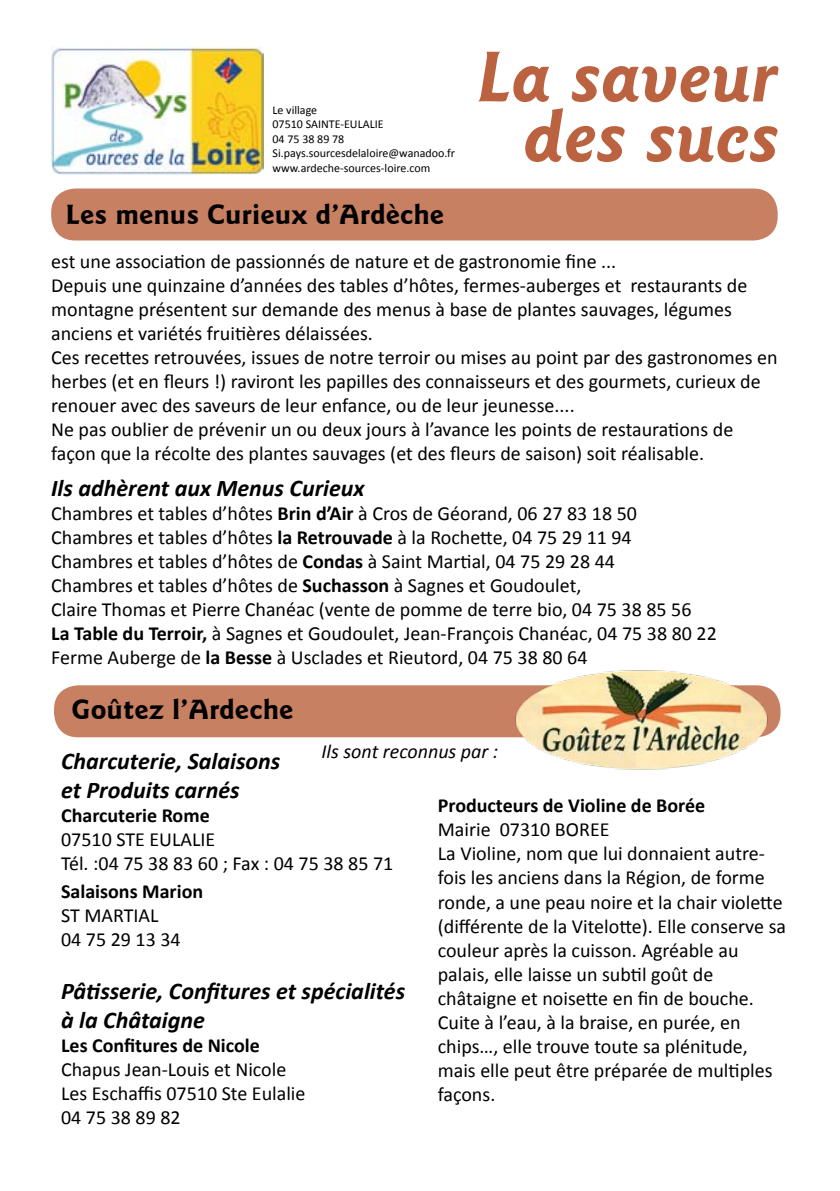
<style>
.page{position:relative;width:840px;height:1191px;background:#fff}
.page>*{position:absolute;margin:0;border:0;box-sizing:border-box;transform-origin:0 0}
.t1{font:italic 700 72px/60px "Goudy Sans IT Cby BT";color:#bb6241;text-align:right}
.t2{font:700 28px "Goudy Sans IT Cby BT";color:#000}
.t3{font:italic 700 24px/28.8px "Calibri";color:#000}
.t4{font:20px/24px "Calibri";color:#000}
.t5{font:700 20px "Calibri";color:#000}
.t6{font:italic 20px "Calibri";color:#000}
.t7{font:12px/14.4px "Calibri";color:#000}
.s1{font-weight:700}
</style>
<div class="page">
<div style="left:51px;top:188px;width:726px;height:52px;background:#c88063;border-radius:24px"></div>
<div style="left:54px;top:685px;width:726px;height:52px;background:#c88063;border-radius:24px"></div>
<img style="left:511px;top:670px;width:260px;height:100px">
<img style="left:51px;top:47px;width:213px;height:128px">
<p class="t7" style="left:272px;top:102px;width:184px">Le village<br>07510 SAINTE-EULALIE<br>04 75 38 89 78<br>Si.pays.sourcesdelaloire@wanadoo.fr www.ardeche-sources-loire.com</p>
<h2 class="t2" style="left:65px;top:197px;width:380px">Les menus Curieux d’Ardèche</h2>
<h1 class="t1" style="left:478px;top:47px;width:303px">La saveur des sucs</h1>
<p class="t4" style="left:51px;top:249px;width:727px">est une association de passionnés de nature et de gastronomie fine ...<br>Depuis une quinzaine d’années des tables d’hôtes, fermes-auberges et restaurants de montagne présentent sur demande des menus à base de plantes sauvages, légumes anciens et variétés fruitières délaissées.<br>Ces recettes retrouvées, issues de notre terroir ou mises au point par des gastronomes en herbes (et en fleurs !) raviront les papilles des connaisseurs et des gourmets, curieux de renouer avec des saveurs de leur enfance, ou de leur jeunesse....<br>Ne pas oublier de prévenir un ou deux jours à l’avance les points de restaurations de façon que la récolte des plantes sauvages (et des fleurs de saison) soit réalisable.</p>
<p class="t3" style="left:51px;top:473px;width:314px">Ils adhèrent aux Menus Curieux</p>
<p class="t4" style="left:51px;top:501px;width:666px">Chambres et tables d’hôtes <span class="s1">Brin d’Air</span> à Cros de Géorand, 06 27 83 18 50<br>Chambres et tables d’hôtes <span class="s1">la Retrouvade</span> à la Rochette, 04 75 29 11 94<br>Chambres et tables d’hôtes de <span class="s1">Condas</span> à Saint Martial, 04 75 29 28 44<br>Chambres et tables d’hôtes de <span class="s1">Suchasson</span> à Sagnes et Goudoulet,<br>Claire Thomas et Pierre Chanéac (vente de pomme de terre bio, 04 75 38 85 56<br><span class="s1">La Table du Terroir,</span> à Sagnes et Goudoulet, Jean-François Chanéac, 04 75 38 80 22<br>Ferme Auberge de <span class="s1">la Besse</span> à Usclades et Rieutord, 04 75 38 80 64</p>
<h2 class="t2" style="left:72px;top:691px;width:223px">Goûtez l’Ardeche</h2>
<p class="t6" style="left:321px;top:739px;width:178px">Ils sont reconnus par :</p>
<p class="t3" style="left:61px;top:745px;width:220px">Charcuterie, Salaisons et Produits carnés</p>
<p class="t5" style="left:61px;top:802px;width:150px">Charcuterie Rome</p>
<p class="t4" style="left:61px;top:826px;width:333px">07510 STE EULALIE<br>Tél. :04 75 38 83 60 ; Fax : 04 75 38 85 71</p>
<p class="t5" style="left:61px;top:879px;width:143px">Salaisons Marion</p>
<p class="t4" style="left:61px;top:903px;width:121px">ST MARTIAL<br>04 75 29 13 34</p>
<p class="t3" style="left:61px;top:975px;width:345px">Pâtisserie, Confitures et spécialités à la Châtaigne</p>
<p class="t5" style="left:61px;top:1033px;width:200px">Les Confitures de Nicole</p>
<p class="t4" style="left:61px;top:1056px;width:246px">Chapus Jean-Louis et Nicole<br>Les Eschaffis 07510 Ste Eulalie<br>04 75 38 89 82</p>
<p class="t5" style="left:437px;top:793px;width:269px">Producteurs de Violine de Borée</p>
<p class="t4" style="left:437px;top:817px;width:349px">Mairie 07310 BOREE<br>La Violine, nom que lui donnaient autre&shy;fois les anciens dans la Région, de forme ronde, a une peau noire et la chair violette (différente de la Vitelotte). Elle conserve sa couleur après la cuisson. Agréable au palais, elle laisse un subtil goût de châtaigne et noisette en fin de bouche.<br>Cuite à l’eau, à la braise, en purée, en chips…, elle trouve toute sa plénitude, mais elle peut être préparée de multiples façons.</p>
</div>
